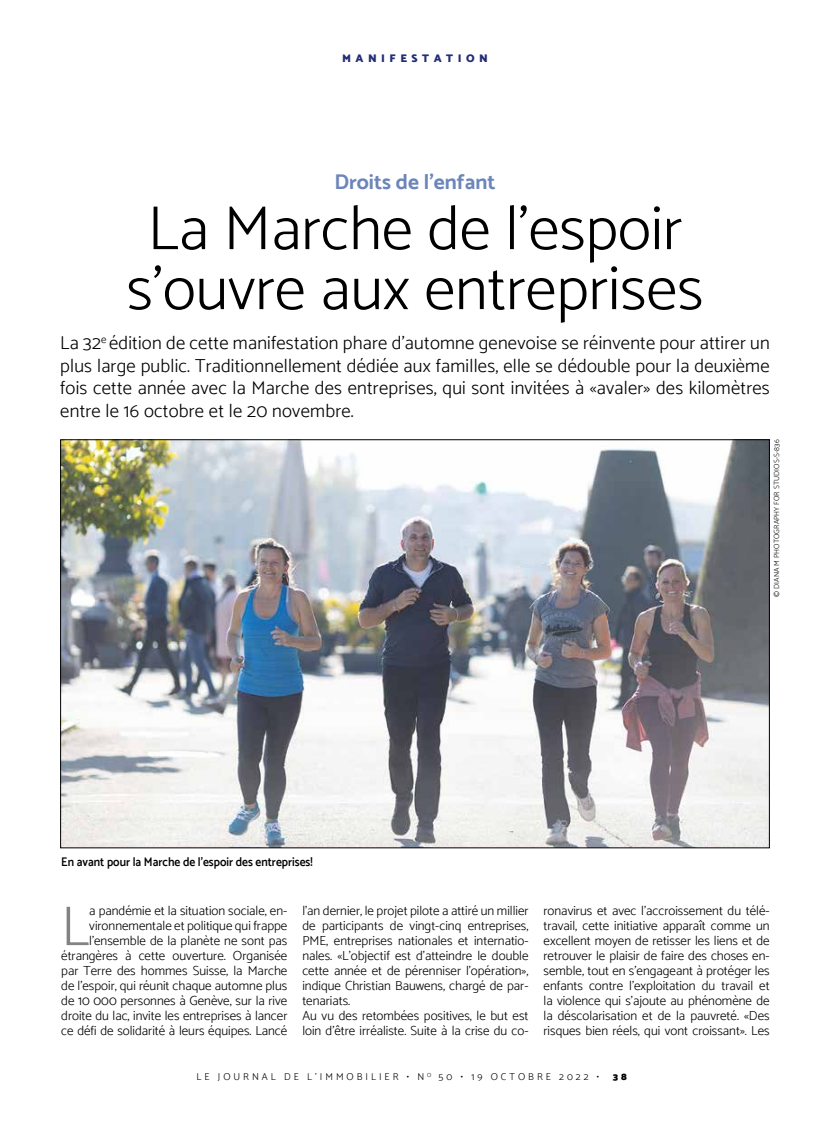
<style>
.page{position:relative;width:830px;height:1134px;background:#fff}
.page>*{position:absolute;margin:0;border:0;box-sizing:border-box;transform-origin:0 0}
.t1{font:300 62.5px/60px "Catamaran";color:#000;text-align:center}
.t2{font:300 56.38px "Catamaran";color:#838382}
.t3{font:700 21.25px "Catamaran";color:#6c85ba}
.t4{font:300 18.75px/22.5px "Catamaran";letter-spacing:.01em;color:#000;text-align:justify}
.t5{font:300 13.12px/15px "Catamaran";color:#000;text-align:right}
.t6{font:600 12.5px "Catamaran";color:#000;scale:.92 1}
.t7{font:900 11.25px "Catamaran";letter-spacing:.4em;color:#232c77}
.t8{font:300 10px "Catamaran";letter-spacing:.3em;color:#000}
.t9{font:900 10px "Catamaran";color:#000}
.t10{font:300 7.5px "Catamaran";letter-spacing:.01em;color:#000}
</style>
<div class="page">
<img style="left:62px;top:441px;width:705px;height:405px">
<p class="t7" style="left:342px;top:51px;width:147px">MANIFESTATION</p>
<h3 class="t3" style="left:334px;top:169px;width:163px">Droits de l’enfant</h3>
<h1 class="t1" style="left:126px;top:198px;width:578px">La Marche de l’espoir s’ouvre aux entreprises</h1>
<p class="t4" style="left:60px;top:332px;width:710px">La 32<sup>e</sup> édition de cette manifestation phare d’automne genevoise se réinvente pour attirer un plus large public. Traditionnellement dédiée aux familles, elle se dédouble pour la deuxième fois cette année avec la Marche des entreprises, qui sont invitées à «avaler» des kilomètres entre le 16 octobre et le 20 novembre.</p>
<p class="t6" style="left:61px;top:854px;width:274px">En avant pour la Marche de l’espoir des entreprises!</p>
<p class="t10" style="left:771px;top:597px;width:159px;rotate:-90deg">© DIANA M PHOTOGRAPHY FOR STUDIOS-S-836</p>
<p class="t5" style="left:61px;top:903px;width:227px">a pandémie et la situation sociale, en&shy;vironnementale et politique qui frappe l’ensemble de la planète ne sont pas étrangères à cette ouverture. Organisée par Terre des hommes Suisse, la Marche de l’espoir, qui réunit chaque automne plus de 10 000 personnes à Genève, sur la rive droite du lac, invite les entreprises à lancer ce défi de solidarité à leurs équipes. Lancé</p>
<p class="t5" style="left:302px;top:903px;width:227px;text-align:left">l’an dernier, le projet pilote a attiré un millier de participants de vingt-cinq entreprises, PME, entreprises nationales et internatio&shy;nales. «L’objectif est d’atteindre le double cette année et de pérenniser l’opération», indique Christian Bauwens, chargé de par&shy;tenariats.<br>Au vu des retombées positives, le but est loin d’être irréaliste. Suite à la crise du co-</p>
<p class="t5" style="left:543px;top:903px;width:227px;text-align:justify">ronavirus et avec l’accroissement du télé&shy;travail, cette initiative apparaît comme un excellent moyen de retisser les liens et de retrouver le plaisir de faire des choses en&shy;semble, tout en s’engageant à protéger les enfants contre l’exploitation du travail et la violence qui s’ajoute au phénomène de la déscolarisation et de la pauvreté. «Des risques bien réels, qui vont croissant». Les</p>
<h2 class="t2" style="left:61px;top:893px;width:30px">L</h2>
<p class="t8" style="left:196px;top:1071px;width:404px">LE JOURNAL DE L’IMMOBILIER • N <sup>O</sup> 50 • 19 OCTOBRE 2022 •</p>
<p class="t9" style="left:612px;top:1071px;width:16px">3 8</p>
</div>
